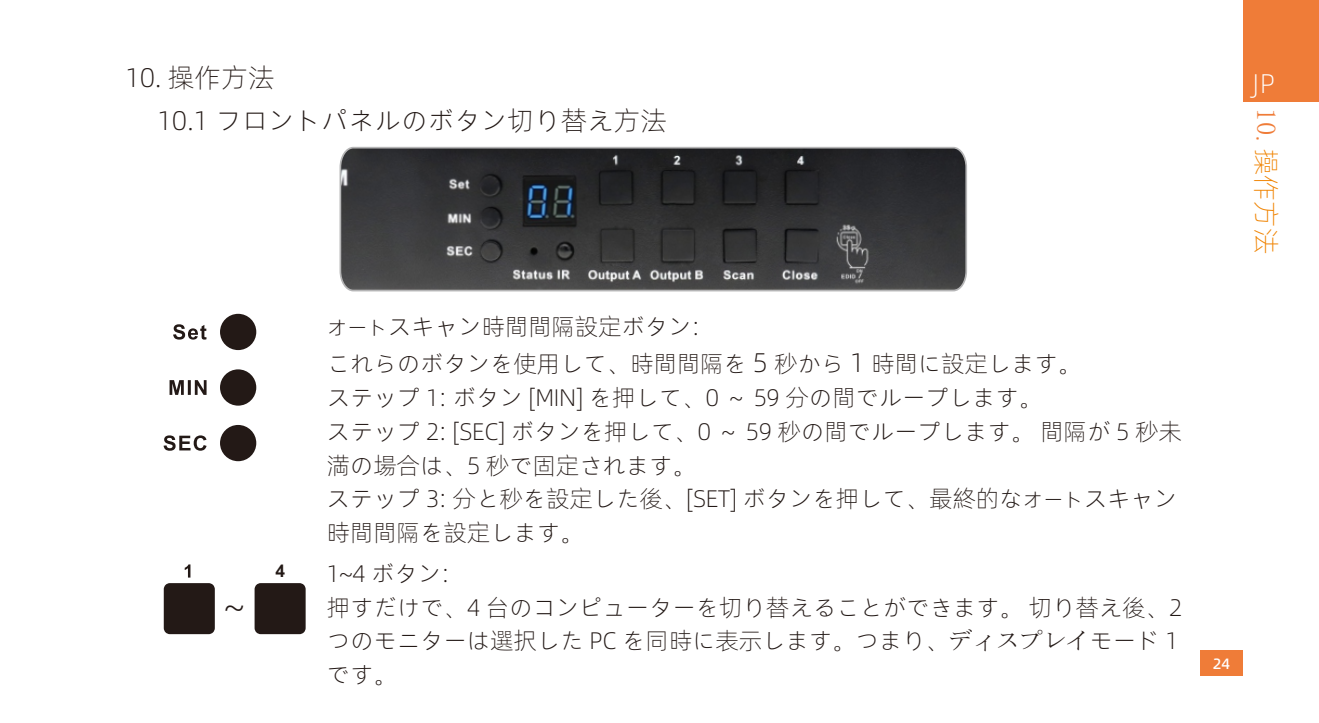
<style>
.page{position:relative;width:1319px;height:723px;background:#fff}
.page>*{position:absolute;margin:0;border:0;box-sizing:border-box;transform-origin:0 0}
.t1{font:36px "Alibaba Pu Hui Ti 2 35 Thin";color:#231916}
.t2{font:27px/43.5px "Alibaba Pu Hui Ti 2 35 Thin";color:#231916}
.t3{font:27px "Alibaba Pu Hui Ti 2 35 Thin";color:#f08300}
.t4{font:27px "Alibaba Pu Hui Ti 2 35 Thin";color:#fff}
.t5{font:24px/34.2px "Alibaba Pu Hui Ti 2 35 Thin";letter-spacing:-.01em;color:#231916}
.t6{font:700 17.4px "Arial";color:#231916}
.t7{font:15px "Alibaba Pu Hui Ti 2 65 Medium";color:#fff}
.s1{font-size:21px}
.s2{font-size:27px}
.s3{font-family:"MS Mincho"}
.s4{font-family:"Sim Sun";color:#ef7c38}
.s5{color:#ef7c38}
</style>
<div class="page">
<svg style="left:339px;top:146px;width:628px;height:146px;background:#3c3d3f"></svg>
<div style="left:254px;top:583px;width:51px;height:51px;background:#231916"></div>
<div style="left:220px;top:425px;width:36px;height:36px;background:#231916;border-radius:50%"></div>
<div style="left:220px;top:369px;width:36px;height:37px;background:#231916;border-radius:50%"></div>
<div style="left:220px;top:314px;width:36px;height:36px;background:#231916;border-radius:50%"></div>
<svg style="left:173px;top:324px;width:33px;height:16px"></svg>
<svg style="left:169px;top:380px;width:37px;height:15px"></svg>
<svg style="left:163px;top:435px;width:43px;height:16px"></svg>
<svg style="left:185px;top:564px;width:5px;height:13px"></svg>
<div style="left:164px;top:583px;width:51px;height:51px;background:#231916"></div>
<div style="left:1199px;top:651px;width:43px;height:25px;background:#ef7c38"></div>
<div style="left:1242px;top:0;width:76px;height:102px;background:#ef7c38"></div>
<p class="t2" style="left:157px;top:56px;width:511px;text-indent:-32px">10. 操作方法<br>10.1 フロントパネルのボタン切り替え方法</p>
<h1 class="t1" style="left:224px;top:589px;width:21px">~</h1>
<p class="t6" style="left:275px;top:564px;width:11px">4</p>
<p class="t5" style="left:326px;top:309px;width:856px"><span class="s1">オート</span>スキャン時間間隔設定ボタン:<br>これらのボタンを使用して、時間間隔を <span class="s2">5</span> 秒から <span class="s2">1</span> 時間に設定します。<br>ステップ 1: ボタン [MIN] を押して、0 ～ 59 分の間でループします。<br>ステップ 2: [SEC] ボタンを押して、0 ～ 59 秒の間でループします。 間隔が 5 秒未満の場合は、5 秒で固定されます。<br>ステップ 3: 分と秒を設定した後、[SET] ボタンを押して、最終的な<span class="s1">オート</span>スキャン時間間隔を設定します。</p>
<p class="t5" style="left:326px;top:557px;width:857px">1~4 ボタン:<br>押すだけで、4 台のコンピューターを切り替えることができます。 切り替え後、2つのモニターは選択した PC を同時に表示します。つまり、<span class="s3">ディスプレイ</span>モード 1です。</p>
<p class="t4" style="left:1252px;top:70px;width:24px">JP</p>
<p class="t3" style="left:1279px;top:108px;width:147px;rotate:90deg"><span class="s4">10</span><span class="s5">.</span> 操作方法</p>
<p class="t7" style="left:1212px;top:656px;width:19px">24</p>
</div>
